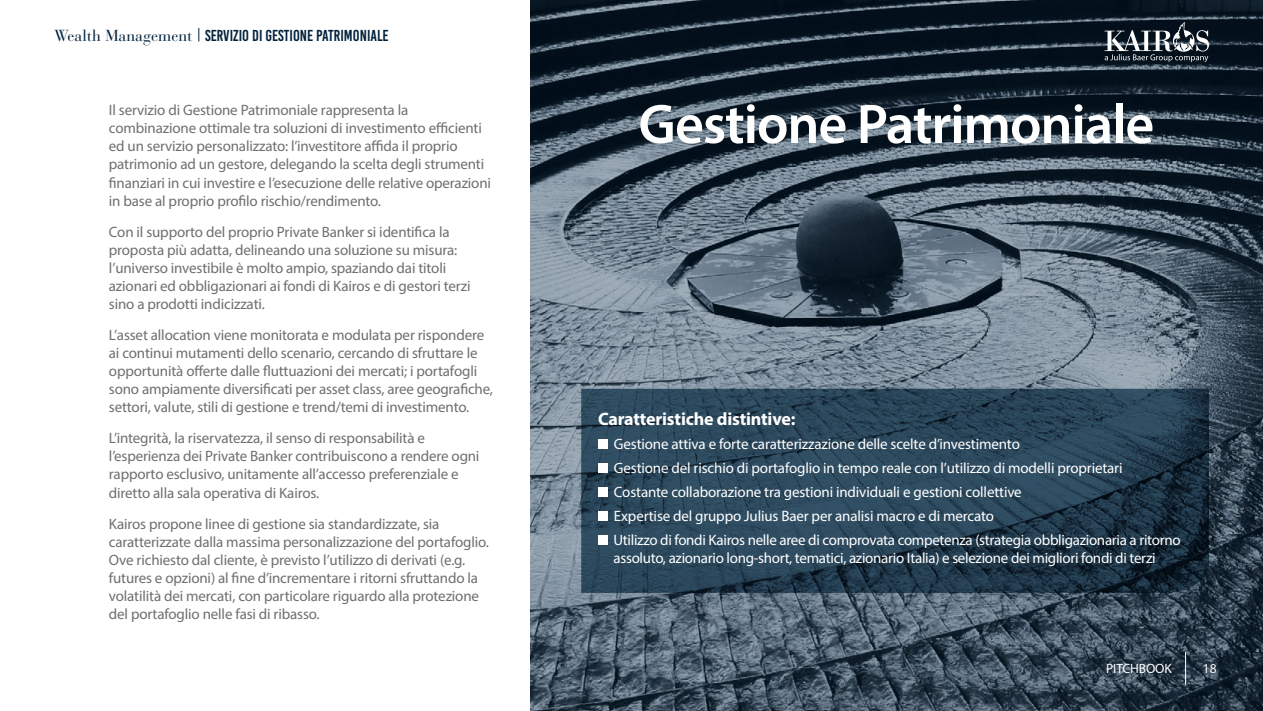
<style>
.page{position:relative;width:1263px;height:711px;background:#fff}
.page>*{position:absolute;margin:0;border:0;box-sizing:border-box;transform-origin:0 0}
.t1{font:600 56.1px "Myriad Pro";letter-spacing:-.02em;color:#fff}
.t2{font:700 18px "Myriad Pro";letter-spacing:-.01em;color:#fff}
.t3{font:15.9px "Bebas Kai";color:#00213c}
.t4{font:15px/18px "Myriad Pro";letter-spacing:-.01em;color:#706f6f}
.t5{font:15px/18px "Myriad Pro";letter-spacing:-.01em;color:#fff}
.t6{font:13.5px "Myriad Pro";letter-spacing:-.01em;color:#fff}
.s1{font-family:"Bauer Bodoni"}
</style>
<div class="page">
<img style="left:531px;top:0;width:732px;height:710px">
<svg style="left:198px;top:28px;width:1px;height:13px"></svg>
<svg style="left:581px;top:388px;width:628px;height:204px;background:#274154"></svg>
<div style="left:598px;top:439px;width:10px;height:10px;background:#fff"></div>
<div style="left:598px;top:463px;width:10px;height:10px;background:#fff"></div>
<div style="left:598px;top:487px;width:10px;height:10px;background:#fff"></div>
<div style="left:598px;top:511px;width:10px;height:10px;background:#fff"></div>
<div style="left:598px;top:535px;width:10px;height:10px;background:#fff"></div>
<hr style="left:1185px;top:651px;width:1px;height:33px;background:#fff">
<svg style="left:1104px;top:22px;width:105px;height:40px;background:#434d55"></svg>
<p class="t3" style="left:54px;top:27px;width:336px"><span class="s1">Wealth Management</span> SERVIZIO DI GESTIONE PATRIMONIALE</p>
<p class="t4" style="left:109px;top:101px;width:384px">Il servizio di Gestione Patrimoniale rappresenta la combinazione ottimale tra soluzioni di investimento efficienti ed un servizio personalizzato: l’investitore affida il proprio patrimonio ad un gestore, delegando la scelta degli strumenti finanziari in cui investire e l’esecuzione delle relative operazioni in base al proprio profilo rischio/rendimento.</p>
<p class="t4" style="left:109px;top:222px;width:363px">Con il supporto del proprio Private Banker si identifica la proposta più adatta, delineando una soluzione su misura: l’universo investibile è molto ampio, spaziando dai titoli azionari ed obbligazionari ai fondi di Kairos e di gestori terzi sino a prodotti indicizzati.</p>
<p class="t4" style="left:109px;top:325px;width:386px">L’asset allocation viene monitorata e modulata per rispondere ai continui mutamenti dello scenario, cercando di sfruttare le opportunità offerte dalle fluttuazioni dei mercati; i portafogli sono ampiamente diversificati per asset class, aree geografiche, settori, valute, stili di gestione e trend/temi di investimento.</p>
<p class="t4" style="left:109px;top:429px;width:372px">L’integrità, la riservatezza, il senso di responsabilità e l’esperienza dei Private Banker contribuiscono a rendere ogni rapporto esclusivo, unitamente all’accesso preferenziale e diretto alla sala operativa di Kairos.</p>
<p class="t4" style="left:109px;top:514px;width:382px">Kairos propone linee di gestione sia standardizzate, sia caratterizzate dalla massima personalizzazione del portafoglio.<br>Ove richiesto dal cliente, è previsto l’utilizzo di derivati (e.g. futures e opzioni) al fine d’incrementare i ritorni sfruttando la volatilità dei mercati, con particolare riguardo alla protezione del portafoglio nelle fasi di ribasso.</p>
<p class="t1" style="left:638px;top:88px;width:517px">Gestione Patrimoniale</p>
<p class="t2" style="left:598px;top:407px;width:199px">Caratteristiche distintive:</p>
<p class="t5" style="left:614px;top:435px;width:407px">Gestione attiva e forte caratterizzazione delle scelte d’investimento</p>
<p class="t5" style="left:614px;top:458px;width:510px">Gestione del rischio di portafoglio in tempo reale con l’utilizzo di modelli proprietari</p>
<p class="t5" style="left:614px;top:482px;width:409px">Costante collaborazione tra gestioni individuali e gestioni collettive</p>
<p class="t5" style="left:614px;top:506px;width:382px">Expertise del gruppo Julius Baer per analisi macro e di mercato</p>
<p class="t5" style="left:613px;top:530px;width:569px">Utilizzo di fondi Kairos nelle aree di comprovata competenza (strategia obbligazionaria a ritorno assoluto, azionario long-short, tematici, azionario Italia) e selezione dei migliori fondi di terzi</p>
<p class="t6" style="left:1106px;top:660px;width:67px">PITCHBOOK</p>
<p class="t6" style="left:1203px;top:660px;width:15px">18</p>
</div>
